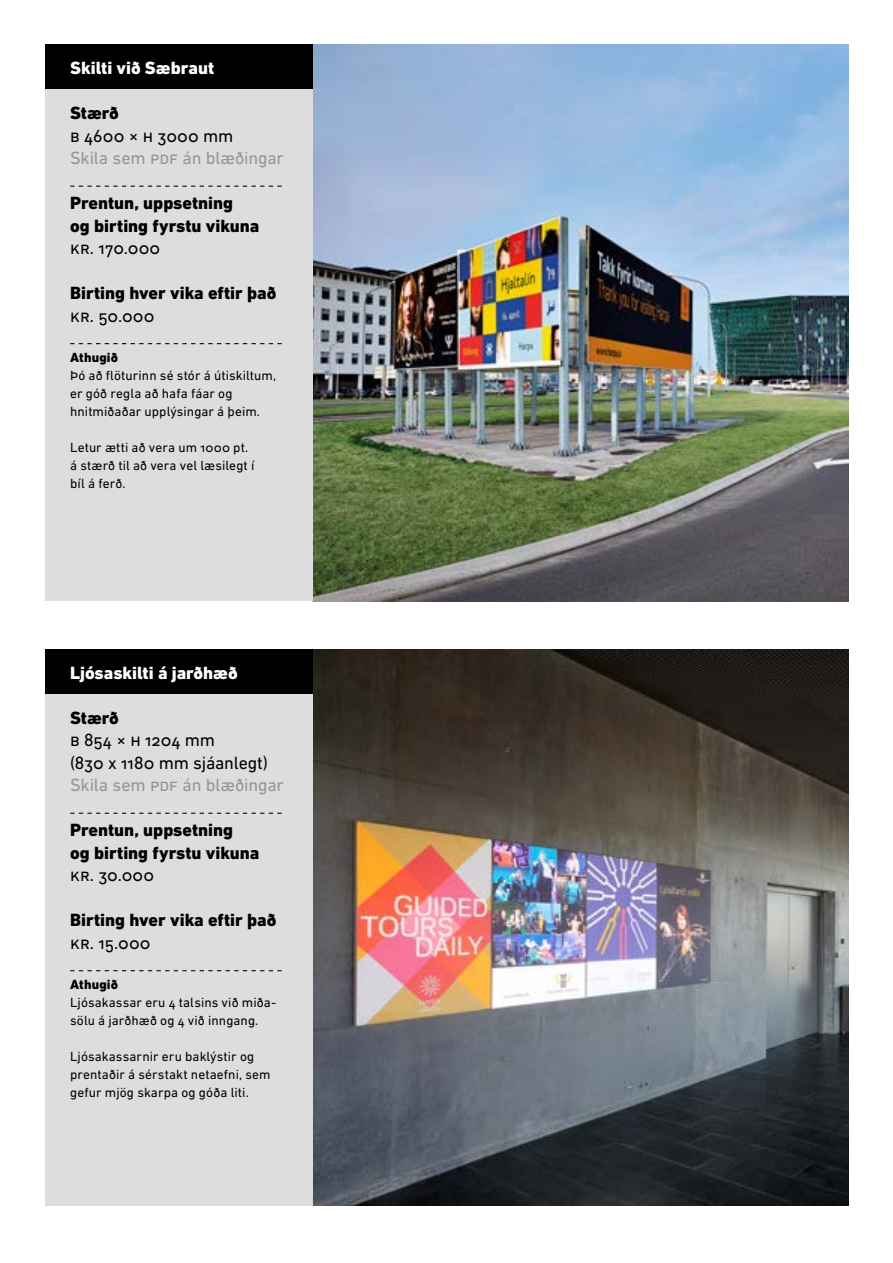
<style>
.page{position:relative;width:893px;height:1263px;background:#fff}
.page>*{position:absolute;margin:0;border:0;box-sizing:border-box;transform-origin:0 0}
.t1{font:800 18px/22.5px "DIN Next LT Pro";color:#000}
.t2{font:18px/22.5px "DIN Next LT Pro";color:#000}
.t3{font:18px "DIN Next LT Pro";letter-spacing:-.01em;color:#939598}
.t4{font:800 18px "DIN Next LT Pro";color:#fff}
.t5{font:13.5px/18px "DIN Next LT Pro";letter-spacing:.005em;color:#000}
.t6{font:800 13.5px "DIN Next LT Pro";letter-spacing:.01em;color:#000}
</style>
<div class="page">
<img style="left:313px;top:45px;width:535px;height:556px">
<img style="left:313px;top:649px;width:535px;height:556px">
<div style="left:45px;top:45px;width:268px;height:556px;background:#dedddd"></div>
<div style="left:45px;top:649px;width:268px;height:556px;background:#dedddd"></div>
<div style="left:45px;top:45px;width:268px;height:44px;background:#000"></div>
<div style="left:45px;top:649px;width:268px;height:45px;background:#000"></div>
<svg style="left:70px;top:186px;width:212px;height:1px"></svg>
<svg style="left:70px;top:343px;width:212px;height:1px"></svg>
<svg style="left:70px;top:813px;width:212px;height:1px"></svg>
<svg style="left:70px;top:970px;width:212px;height:1px"></svg>
<h1 class="t4" style="left:70px;top:57px;width:146px">Skilti við Sæbraut</h1>
<h1 class="t1" style="left:70px;top:102px;width:50px">Stærð</h1>
<h1 class="t2" style="left:70px;top:124px;width:165px">b 4600 × h 3000 mm</h1>
<h1 class="t3" style="left:70px;top:148px;width:215px">Skila sem PDF án blæðingar</h1>
<h1 class="t1" style="left:70px;top:192px;width:191px">Prentun, uppsetning<br>og birting fyrstu vikuna</h1>
<h1 class="t2" style="left:70px;top:237px;width:92px">kr. 170.000</h1>
<h1 class="t1" style="left:70px;top:282px;width:208px">Birting hver vika eftir það</h1>
<h1 class="t2" style="left:70px;top:304px;width:86px">kr. 50.000</h1>
<p class="t6" style="left:70px;top:350px;width:49px">Athugið</p>
<p class="t5" style="left:70px;top:366px;width:208px">Þó að flöturinn sé stór á útiskiltum, er góð regla að hafa fáar og hnitmiðaðar upplýsingar á þeim.</p>
<p class="t5" style="left:70px;top:438px;width:186px">Letur ætti að vera um 1000 pt. á stærð til að vera vel læsilegt í bíl á ferð.</p>
<h1 class="t4" style="left:70px;top:662px;width:169px">Ljósaskilti á jarðhæð</h1>
<h1 class="t1" style="left:70px;top:706px;width:50px">Stærð</h1>
<h1 class="t2" style="left:70px;top:729px;width:199px">b 854 × h 1204 mm<br>(830 x 1180 mm sjáanlegt)</h1>
<h1 class="t3" style="left:70px;top:775px;width:215px">Skila sem PDF án blæðingar</h1>
<h1 class="t1" style="left:70px;top:819px;width:191px">Prentun, uppsetning<br>og birting fyrstu vikuna</h1>
<h1 class="t2" style="left:70px;top:864px;width:86px">kr. 30.000</h1>
<h1 class="t1" style="left:70px;top:909px;width:208px">Birting hver vika eftir það</h1>
<h1 class="t2" style="left:70px;top:931px;width:82px">kr. 15.000</h1>
<p class="t6" style="left:70px;top:977px;width:49px">Athugið</p>
<p class="t5" style="left:70px;top:993px;width:206px">Ljósakassar eru 4 talsins við miða&shy;sölu á jarðhæð og 4 við inngang.</p>
<p class="t5" style="left:70px;top:1047px;width:202px">Ljósakassarnir eru baklýstir og prentaðir á sérstakt netaefni, sem gefur mjög skarpa og góða liti.</p>
</div>
